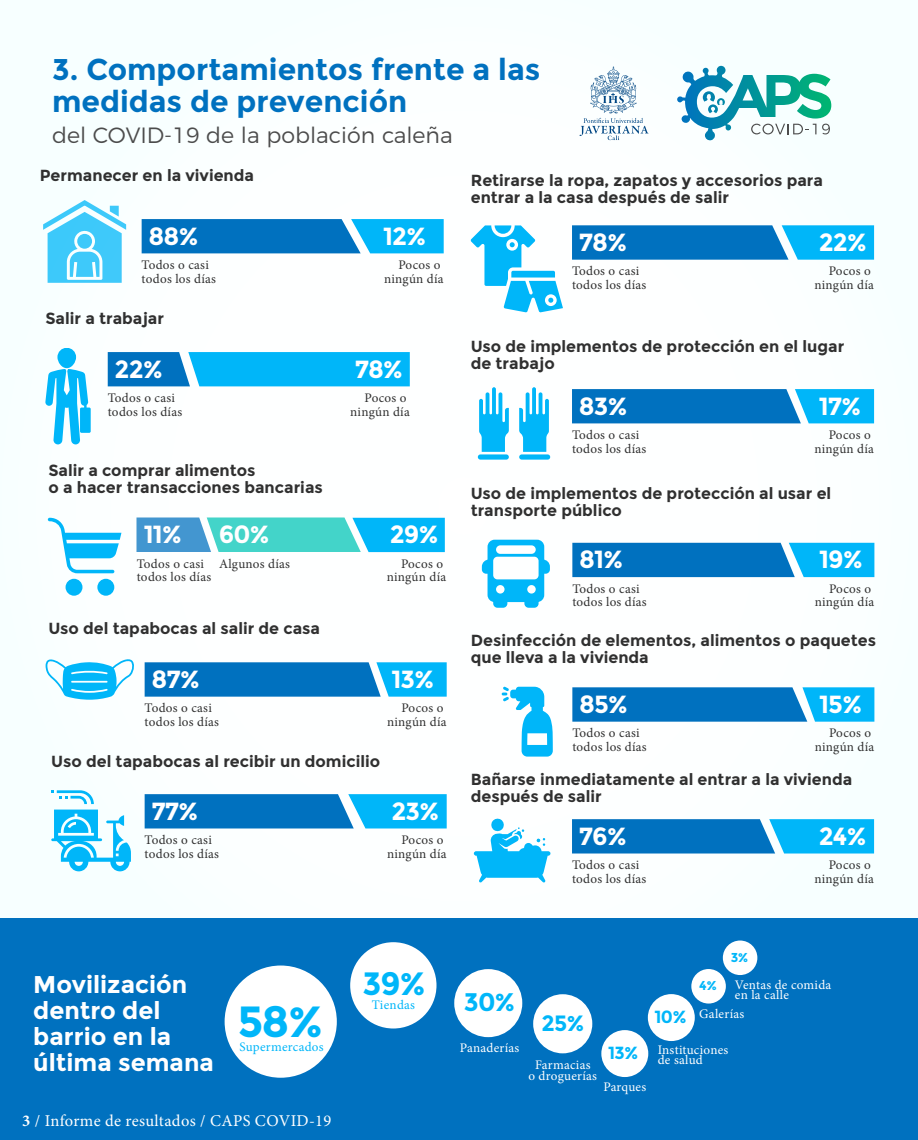
<style>
.page{position:relative;width:918px;height:1140px;background:#fff}
.page>*{position:absolute;margin:0;border:0;box-sizing:border-box;transform-origin:0 0}
.t1{font:700 43.65px "Montserrat";color:#00b6f9}
.t2{font:700 32.25px "Montserrat";color:#00b6f9}
.t3{font:700 30px/32.2px "Montserrat";color:#0071bf}
.t4{font:700 25.5px "Montserrat";color:#00b6f9}
.t5{font:700 24.75px "Montserrat";letter-spacing:-.04em;color:#fff}
.t6{font:700 24.3px/26.1px "Montserrat";color:#fff}
.t7{font:300 22.05px "Montserrat";color:#4c4c4c}
.t8{font:700 22.05px "Montserrat";color:#00b6f9}
.t9{font:700 17.55px "Montserrat";color:#00b6f9}
.t10{font:16.5px "Minion Pro";letter-spacing:.02em;color:#fff}
.t11{font:700 16.05px/17.1px "Montserrat";color:#303030}
.t12{font:13.2px/13.6px "Minion Pro";letter-spacing:.02em;color:#303030}
.t13{font:13.2px/10.6px "Minion Pro";letter-spacing:.02em;color:#fff}
.t14{font:13.2px "Minion Pro";letter-spacing:.02em;color:#00b6f9}
.t15{font:700 12.9px "Montserrat";color:#00b6f9}
.s1{font-weight:700}
</style>
<div class="page">
<svg style="left:474px;top:819px;width:76px;height:63px"></svg>
<svg style="left:502px;top:687px;width:51px;height:70px"></svg>
<svg style="left:580px;top:66px;width:69px;height:74px"></svg>
<hr style="left:660px;top:48px;width:1px;height:108px;background:#fbffff">
<svg style="left:677px;top:66px;width:154px;height:75px"></svg>
<svg style="left:142px;top:219px;width:302px;height:34px;background:#0888d1"></svg>
<svg style="left:108px;top:352px;width:302px;height:34px;background:#08a6ea"></svg>
<div style="left:57px;top:348px;width:19px;height:20px;background:#00b6f9;border-radius:9px"></div>
<svg style="left:45px;top:369px;width:46px;height:75px"></svg>
<svg style="left:572px;top:225px;width:302px;height:35px;background:#0c8ad1"></svg>
<svg style="left:572px;top:389px;width:302px;height:34px;background:#0785ce"></svg>
<svg style="left:572px;top:687px;width:302px;height:35px;background:#0c86ce"></svg>
<svg style="left:572px;top:543px;width:302px;height:34px;background:#0786cf"></svg>
<svg style="left:145px;top:794px;width:302px;height:34px;background:#0a8bd2"></svg>
<svg style="left:572px;top:819px;width:302px;height:35px;background:#0c8dd4"></svg>
<svg style="left:145px;top:662px;width:302px;height:35px;background:#0b85cd"></svg>
<svg style="left:136px;top:518px;width:309px;height:34px;background:#3ac0da"></svg>
<div style="left:66px;top:579px;width:16px;height:17px;background:#00b6f9;border-radius:50%"></div>
<div style="left:97px;top:579px;width:17px;height:17px;background:#00b6f9;border-radius:50%"></div>
<svg style="left:48px;top:518px;width:73px;height:55px"></svg>
<svg style="left:46px;top:659px;width:88px;height:41px"></svg>
<svg style="left:51px;top:810px;width:80px;height:61px"></svg>
<svg style="left:51px;top:790px;width:43px;height:14px"></svg>
<svg style="left:471px;top:225px;width:92px;height:87px"></svg>
<div style="left:0;top:918px;width:918px;height:222px;background:#0071bf"></div>
<div style="left:225px;top:966px;width:112px;height:112px;background:#fff;border-radius:50%"></div>
<div style="left:350px;top:942px;width:87px;height:87px;background:#fff;border-radius:50%"></div>
<div style="left:454px;top:969px;width:68px;height:68px;background:#fff;border-radius:50%"></div>
<div style="left:533px;top:994px;width:59px;height:59px;background:#fff;border-radius:50%"></div>
<div style="left:601px;top:1030px;width:47px;height:47px;background:#fff;border-radius:50%"></div>
<div style="left:648px;top:994px;width:47px;height:47px;background:#fff;border-radius:50%"></div>
<div style="left:691px;top:969px;width:35px;height:35px;background:#fff;border-radius:50%"></div>
<div style="left:723px;top:941px;width:34px;height:34px;background:#fff;border-radius:50%"></div>
<svg style="left:482px;top:540px;width:68px;height:68px"></svg>
<div style="left:519px;top:454px;width:31px;height:6px;background:#00b6f9;border-radius:3px"></div>
<svg style="left:519px;top:387px;width:30px;height:65px"></svg>
<div style="left:478px;top:454px;width:31px;height:6px;background:#00b6f9;border-radius:3px"></div>
<svg style="left:479px;top:387px;width:30px;height:65px"></svg>
<h3 class="t3" style="left:52px;top:53px;width:490px">3. Comportamientos frente a las medidas de prevención</h3>
<h3 class="t7" style="left:52px;top:118px;width:402px">del COVID-19 de la población caleña</h3>
<p class="t11" style="left:40px;top:167px;width:216px">Permanecer en la vivienda</p>
<p class="t11" style="left:471px;top:172px;width:354px">Retirarse la ropa, zapatos y accesorios para entrar a la casa después de salir</p>
<h3 class="t5" style="left:149px;top:221px;width:52px">88%</h3>
<h3 class="t5" style="left:383px;top:221px;width:45px">12%</h3>
<p class="t12" style="left:142px;top:258px;width:76px">Todos o casi todos los días</p>
<p class="t12" style="left:384px;top:258px;width:61px;text-align:right">Pocos o ningún día</p>
<p class="t11" style="left:45px;top:310px;width:120px">Salir a trabajar</p>
<h3 class="t5" style="left:115px;top:354px;width:50px">22%</h3>
<h3 class="t5" style="left:355px;top:354px;width:50px">78%</h3>
<p class="t12" style="left:108px;top:391px;width:76px">Todos o casi todos los días</p>
<p class="t12" style="left:350px;top:391px;width:61px;text-align:right">Pocos o ningún día</p>
<p class="t11" style="left:48px;top:461px;width:276px">Salir a comprar alimentos<br>o a hacer transacciones bancarias</p>
<h3 class="t5" style="left:144px;top:520px;width:40px">11%</h3>
<h3 class="t5" style="left:219px;top:520px;width:53px">60%</h3>
<h3 class="t5" style="left:390px;top:520px;width:50px">29%</h3>
<p class="t12" style="left:137px;top:557px;width:76px">Todos o casi todos los días</p>
<p class="t12" style="left:219px;top:557px;width:73px">Algunos días</p>
<p class="t12" style="left:387px;top:557px;width:61px;text-align:right">Pocos o ningún día</p>
<p class="t11" style="left:48px;top:619px;width:273px">Uso del tapabocas al salir de casa</p>
<h3 class="t5" style="left:152px;top:665px;width:50px">87%</h3>
<h3 class="t5" style="left:392px;top:665px;width:44px">13%</h3>
<p class="t12" style="left:145px;top:701px;width:76px">Todos o casi todos los días</p>
<p class="t12" style="left:387px;top:701px;width:61px;text-align:right">Pocos o ningún día</p>
<p class="t11" style="left:51px;top:752px;width:330px">Uso del tapabocas al recibir un domicilio</p>
<h3 class="t5" style="left:152px;top:796px;width:49px">77%</h3>
<h3 class="t5" style="left:392px;top:796px;width:49px">23%</h3>
<p class="t12" style="left:145px;top:833px;width:76px">Todos o casi todos los días</p>
<p class="t12" style="left:387px;top:833px;width:61px;text-align:right">Pocos o ningún día</p>
<h3 class="t5" style="left:579px;top:228px;width:50px">78%</h3>
<h3 class="t5" style="left:819px;top:228px;width:50px">22%</h3>
<p class="t12" style="left:572px;top:264px;width:76px">Todos o casi todos los días</p>
<p class="t12" style="left:814px;top:264px;width:61px;text-align:right">Pocos o ningún día</p>
<p class="t11" style="left:471px;top:338px;width:375px">Uso de implementos de protección en el lugar de trabajo</p>
<h3 class="t5" style="left:579px;top:391px;width:50px">83%</h3>
<h3 class="t5" style="left:819px;top:391px;width:44px">17%</h3>
<p class="t12" style="left:572px;top:428px;width:76px">Todos o casi todos los días</p>
<p class="t12" style="left:814px;top:428px;width:61px;text-align:right">Pocos o ningún día</p>
<p class="t11" style="left:471px;top:485px;width:362px">Uso de implementos de protección al usar el transporte público</p>
<h3 class="t5" style="left:579px;top:545px;width:46px">81%</h3>
<h3 class="t5" style="left:819px;top:545px;width:45px">19%</h3>
<p class="t12" style="left:572px;top:582px;width:76px">Todos o casi todos los días</p>
<p class="t12" style="left:815px;top:582px;width:61px;text-align:right">Pocos o ningún día</p>
<p class="t11" style="left:471px;top:631px;width:407px">Desinfección de elementos, alimentos o paquetes que lleva a la vivienda</p>
<h3 class="t5" style="left:579px;top:690px;width:51px">85%</h3>
<h3 class="t5" style="left:819px;top:690px;width:45px">15%</h3>
<p class="t12" style="left:572px;top:726px;width:76px">Todos o casi todos los días</p>
<p class="t12" style="left:815px;top:726px;width:61px;text-align:right">Pocos o ningún día</p>
<p class="t11" style="left:471px;top:770px;width:383px">Bañarse inmediatamente al entrar a la vivienda después de salir</p>
<h3 class="t5" style="left:579px;top:821px;width:50px">76%</h3>
<h3 class="t5" style="left:819px;top:821px;width:49px">24%</h3>
<p class="t12" style="left:572px;top:858px;width:76px">Todos o casi todos los días</p>
<p class="t12" style="left:814px;top:858px;width:61px;text-align:right">Pocos o ningún día</p>
<p class="t15" style="left:731px;top:950px;width:19px">3%</p>
<h3 class="t6" style="left:33px;top:971px;width:182px">Movilización dentro del barrio en la última semana</h3>
<h1 class="t1" style="left:237px;top:996px;width:88px">58%</h1>
<p class="t14" style="left:239px;top:1038px;width:86px">Supermercados</p>
<h2 class="t2" style="left:363px;top:965px;width:65px">39%</h2>
<p class="t14" style="left:372px;top:996px;width:45px">Tiendas</p>
<h3 class="t4" style="left:464px;top:987px;width:53px">30%</h3>
<p class="t13" style="left:460px;top:1042px;width:61px">Panaderías</p>
<h3 class="t8" style="left:542px;top:1010px;width:44px">25%</h3>
<p class="t9" style="left:608px;top:1042px;width:32px">13%</p>
<p class="t13" style="left:528px;top:1060px;width:70px;text-align:center">Farmacias<br>o droguerías</p>
<p class="t13" style="left:603px;top:1082px;width:44px">Parques</p>
<p class="t9" style="left:655px;top:1006px;width:34px">10%</p>
<p class="t13" style="left:735px;top:979px;width:98px">Ventas de comida en la calle</p>
<p class="t13" style="left:699px;top:1008px;width:46px">Galerías</p>
<p class="t15" style="left:699px;top:978px;width:19px">4%</p>
<p class="t13" style="left:658px;top:1044px;width:72px">Instituciones de salud</p>
<p class="t10" style="left:22px;top:1110px;width:311px"><span class="s1">3</span> / Informe de resultados / CAPS COVID-19</p>
</div>
